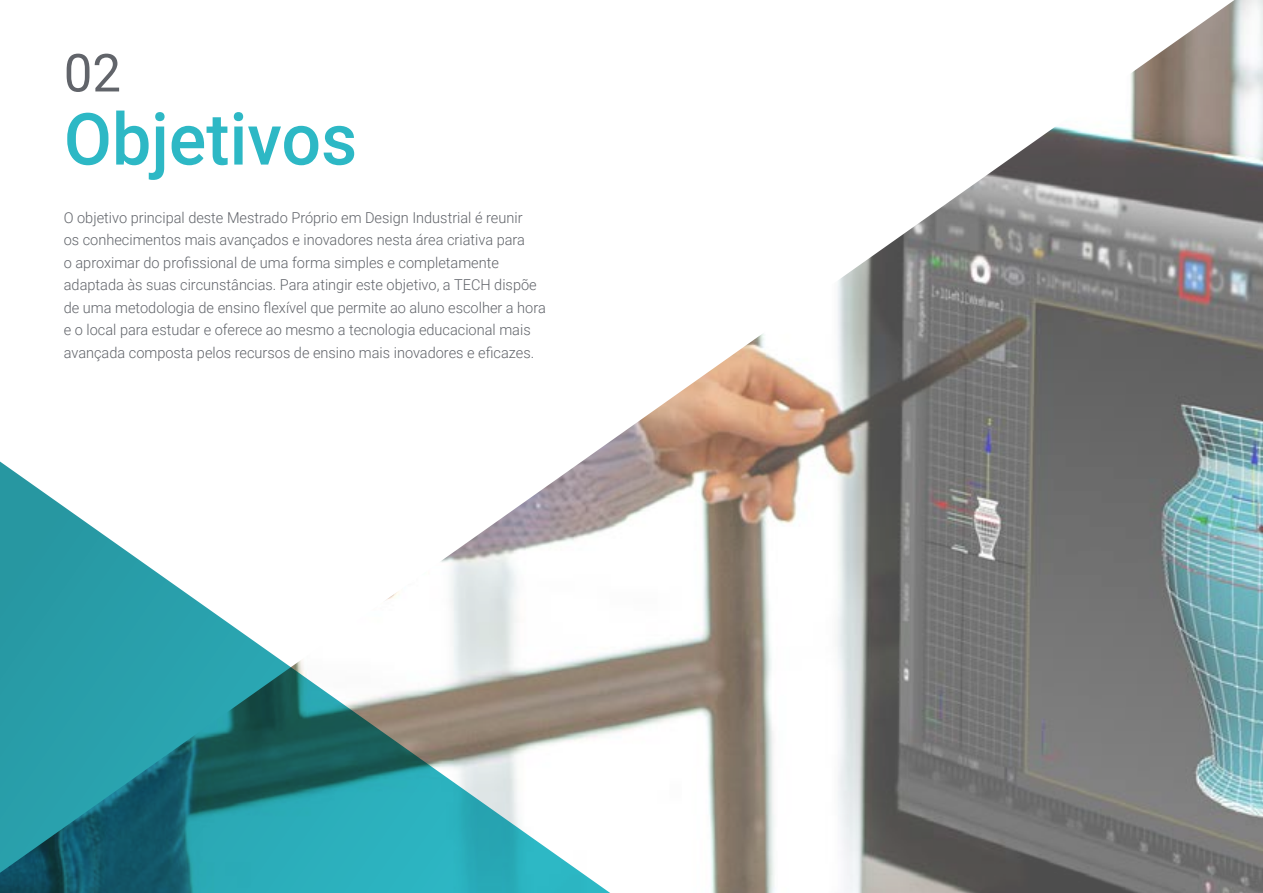
<style>
.page{position:relative;width:1263px;height:893px;background:#fff}
.page>*{position:absolute;margin:0;border:0;box-sizing:border-box;transform-origin:0 0}
.t1{font:500 72px "Roboto";color:#2db8c5}
.t2{font:52.5px "Roboto";color:#61646a}
.t3{font:300 15px/22.5px "Roboto";color:#61646a}
</style>
<div class="page">
<img style="left:604px;top:0;width:659px;height:893px">
<svg style="left:0;top:446px;width:640px;height:447px"></svg>
<h2 class="t2" style="left:64px;top:36px;width:59px">02</h2>
<h1 class="t1" style="left:64px;top:89px;width:295px">Objetivos</h1>
<p class="t3" style="left:64px;top:205px;width:484px">O objetivo principal deste Mestrado Próprio em Design Industrial é reunir<br>os conhecimentos mais avançados e inovadores nesta área criativa para<br>o aproximar do profissional de uma forma simples e completamente adaptada às suas circunstâncias. Para atingir este objetivo, a TECH dispõe de uma metodologia de ensino flexível que permite ao aluno escolher a hora e o local para estudar e oferece ao mesmo a tecnologia educacional mais avançada composta pelos recursos de ensino mais inovadores e eficazes.</p>
</div>
